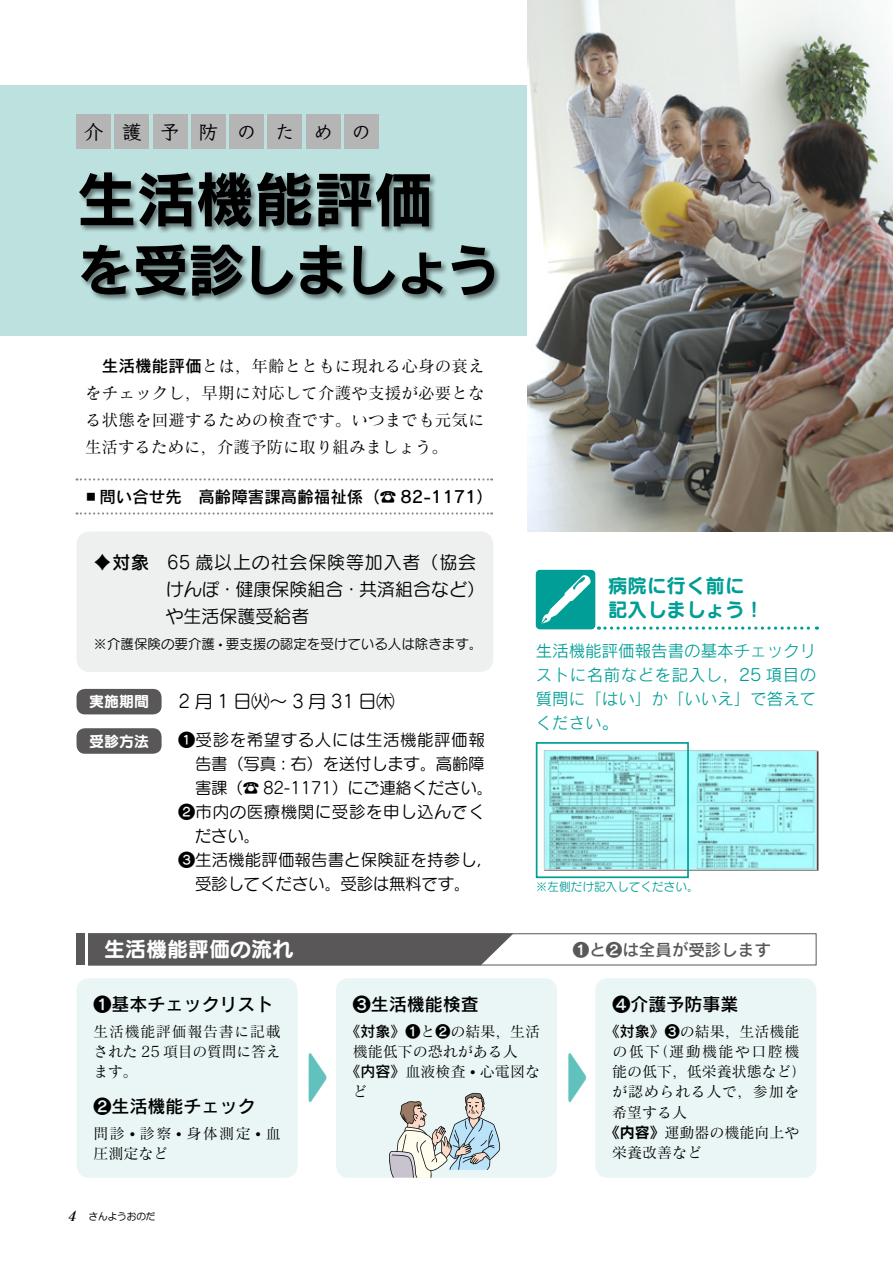
<style>
.page{position:relative;width:893px;height:1263px;background:#fff}
.page>*{position:absolute;margin:0;border:0;box-sizing:border-box;transform-origin:0 0}
.t1{font:60px "Rodin Pro B";letter-spacing:-.015em;color:#000}
.t2{font:57px "Rodin Pro B";letter-spacing:-.09em;color:#000}
.t3{font:54px "Seurat Pro B";color:#61c1bd;scale:.5 1}
.t4{font:21px "Seurat Pro B";color:#fff}
.t5{font:19.5px/24px "Seurat Pro B";color:#009e96}
.t6{font:19.5px "Klee Pro DB";letter-spacing:.96em;color:#000}
.t7{font:18px/27px "Seurat Pro M";color:#000}
.t8{font:18px "Rodin Pro DB";color:#000}
.t9{font:18px "Seurat Pro M";letter-spacing:.25em;color:#000}
.t10{font:16.5px/27px "Matisse Pro M";letter-spacing:.01em;color:#000;text-align:justify}
.t11{font:16.5px/24px "Rodin Pro M";color:#009e96;text-align:justify}
.t12{font:16.5px "Seurat Pro M";letter-spacing:-.02em;color:#000}
.t13{font:16.5px "Seurat Pro M";letter-spacing:.035em;color:#000}
.t14{font:16.5px "Rodin Pro DB";color:#000}
.t15{font:16.5px "Seurat Pro M";letter-spacing:.005em;color:#000}
.t16{font:16.5px "Rodin Pro DB";color:#595757}
.t17{font:15px/20.2px "Matisse Pro M";color:#000;text-align:justify}
.t18{font:15px/20.2px "Matisse Pro M";letter-spacing:.095em;color:#000}
.t19{font:15px "Matisse Pro M";letter-spacing:.045em;color:#000}
.t20{font:15px "Seurat Pro B";color:#fff}
.t21{font:13.5px "Seurat Pro M";color:#000}
.t22{font:11.7px "Seurat Pro M";color:#009e96}
.t23{font:9.75px "Anito Std M";letter-spacing:-.02em;color:#000}
.s1{font-family:"Rodin Pro DB"}
.s2{font-family:"Seurat Pro DB"}
.s3{font-family:"Matisse Eleganto Pro B";font-style:italic;font-size:13.5px}
.s4{font-family:"Rodin Pro B"}
</style>
<div class="page">
<div style="left:0;top:85px;width:893px;height:251px;background:#bce1df"></div>
<div style="left:77px;top:531px;width:416px;height:141px;background:#eeefef;border-radius:13px"></div>
<img style="left:527px;top:0;width:366px;height:531px">
<div style="left:536px;top:570px;width:59px;height:59px;background:#009e96;border-radius:4px"></div>
<div style="left:77px;top:978px;width:221px;height:200px;background:#eaf6f5;border-radius:13px"></div>
<div style="left:336px;top:978px;width:221px;height:200px;background:#eaf6f5;border-radius:13px"></div>
<div style="left:595px;top:978px;width:221px;height:200px;background:#eaf6f5;border-radius:13px"></div>
<img style="left:546px;top:752px;width:269px;height:116px">
<div style="left:544px;top:750px;width:273px;height:120px;border:1px solid #c9c9ca"></div>
<div style="left:536px;top:742px;width:153px;height:136px;border:2px solid #009e96"></div>
<div style="left:78px;top:170px;width:423px;height:133px;background:#000;opacity:.5"></div>
<div style="left:77px;top:115px;width:34px;height:34px;background:#b5b5b6"></div>
<div style="left:115px;top:115px;width:34px;height:34px;background:#b5b5b6"></div>
<div style="left:153px;top:115px;width:34px;height:34px;background:#b5b5b6"></div>
<div style="left:191px;top:115px;width:34px;height:34px;background:#b5b5b6"></div>
<div style="left:230px;top:115px;width:34px;height:34px;background:#b5b5b6"></div>
<div style="left:268px;top:115px;width:34px;height:34px;background:#b5b5b6"></div>
<div style="left:306px;top:115px;width:34px;height:34px;background:#b5b5b6"></div>
<div style="left:344px;top:115px;width:34px;height:34px;background:#b5b5b6"></div>
<svg style="left:538px;top:572px;width:61px;height:58px"></svg>
<svg style="left:605px;top:626px;width:212px;height:4px"></svg>
<svg style="left:77px;top:478px;width:415px;height:2px"></svg>
<svg style="left:77px;top:512px;width:415px;height:2px"></svg>
<div style="left:77px;top:728px;width:85px;height:26px;background:#595757;border-radius:9px"></div>
<div style="left:77px;top:689px;width:85px;height:25px;background:#595757;border-radius:9px"></div>
<div style="left:90px;top:935px;width:422px;height:28px;background:#595757"></div>
<div style="left:77px;top:933px;width:8px;height:32px;background:#595757"></div>
<div style="left:88px;top:933px;width:728px;height:32px;border:1px solid #595757"></div>
<svg style="left:389px;top:1093px;width:111px;height:85px"></svg>
<h3 class="t6" style="left:84px;top:119px;width:289px">介護予防のための</h3>
<h1 class="t1" style="left:77px;top:159px;width:358px">生活機能評価</h1>
<h2 class="t2" style="left:77px;top:232px;width:427px">を受診しましょう</h2>
<p class="t10" style="left:85px;top:351px;width:401px"><span class="s1">　生活機能評価</span>とは，年齢とともに現れる心身の衰えをチェックし，早期に対応して介護や支援が必要となる状態を回避するための検査です。いつまでも元気に生活するために，介護予防に取り組みましょう。</p>
<p class="t14" style="left:83px;top:486px;width:412px">▪問い合せ先　高齢障害課高齢福祉係（☎ 82-1171）</p>
<p class="t7" style="left:166px;top:548px;width:321px;text-indent:-72px"><span class="s1">♦</span><span class="s2">対象</span>　65 歳以上の社会保険等加入者（協会けんぽ・健康保険組合・共済組合など）や生活保護受給者</p>
<p class="t21" style="left:94px;top:635px;width:390px">※介護保険の要介護 • 要支援の認定を受けている人は除きます。</p>
<p class="t20" style="left:89px;top:691px;width:61px">実施期間</p>
<p class="t20" style="left:89px;top:730px;width:61px">受診方法</p>
<p class="t9" style="left:179px;top:690px;width:217px">2月1日㈫〜3月31日㈭</p>
<p class="t13" style="left:179px;top:729px;width:308px">❶受診を希望する人には生活機能評価報</p>
<p class="t12" style="left:195px;top:753px;width:291px">告書（写真 : 右）を送付します。高齢障</p>
<p class="t12" style="left:195px;top:777px;width:299px">害課（☎ 82-1171）にご連絡ください。</p>
<p class="t13" style="left:179px;top:801px;width:308px">❷市内の医療機関に受診を申し込んでく</p>
<p class="t15" style="left:195px;top:825px;width:67px">ださい。</p>
<p class="t15" style="left:179px;top:849px;width:316px">❸生活機能評価報告書と保険証を持参し，</p>
<p class="t12" style="left:195px;top:873px;width:277px">受診してください。受診は無料です。</p>
<h3 class="t5" style="left:608px;top:572px;width:157px">病院に行く前に記入しましょう！</h3>
<p class="t11" style="left:536px;top:638px;width:282px">生活機能評価報告書の基本チェックリストに名前などを記入し，25 項目の質問に「はい」か「いいえ」で答えてください。</p>
<p class="t22" style="left:536px;top:878px;width:164px">※左側だけ記入してください。</p>
<h3 class="t4" style="left:104px;top:934px;width:190px">生活機能評価の流れ</h3>
<p class="t16" style="left:573px;top:938px;width:199px">❶と❷は全員が受診します</p>
<p class="t8" style="left:94px;top:992px;width:181px">❶基本チェックリスト</p>
<p class="t17" style="left:94px;top:1020px;width:189px">生活機能評価報告書に記載された 25 項目の質問に答えます。</p>
<p class="t8" style="left:94px;top:1094px;width:163px">❷生活機能チェック</p>
<p class="t18" style="left:94px;top:1122px;width:189px">問診•診察•身体測定•血圧測定など</p>
<p class="t23" style="left:67px;top:1210px;width:90px"><span class="s3">4</span> さんようおのだ</p>
<p class="t8" style="left:353px;top:992px;width:127px">❸生活機能検査</p>
<p class="t17" style="left:345px;top:1020px;width:196px"><span class="s1">《対象》❶</span>と<span class="s1">❷</span>の結果，生活</p>
<p class="t17" style="left:353px;top:1041px;width:166px">機能低下の恐れがある人</p>
<p class="t17" style="left:345px;top:1061px;width:196px"><span class="s1">《内容》</span>血液検査 • 心電図な</p>
<p class="t17" style="left:353px;top:1081px;width:16px">ど</p>
<h3 class="t3" style="left:303px;top:1040px;width:55px">▶</h3>
<h3 class="t3" style="left:563px;top:1040px;width:55px">▶</h3>
<p class="t8" style="left:612px;top:992px;width:127px">❹介護予防事業</p>
<p class="t17" style="left:605px;top:1020px;width:196px"><span class="s1">《対象》❸</span>の結果，生活機能</p>
<p class="t18" style="left:612px;top:1041px;width:189px">の低下（運動機能や口腔機</p>
<p class="t17" style="left:612px;top:1061px;width:196px">能の低下，低栄養状態など）</p>
<p class="t19" style="left:612px;top:1082px;width:189px">が認められる人で，参加を</p>
<p class="t17" style="left:612px;top:1101px;width:76px">希望する人</p>
<p class="t17" style="left:605px;top:1122px;width:196px"><span class="s4">《内容》</span>運動器の機能向上や</p>
<p class="t17" style="left:612px;top:1142px;width:91px">栄養改善など</p>
</div>
